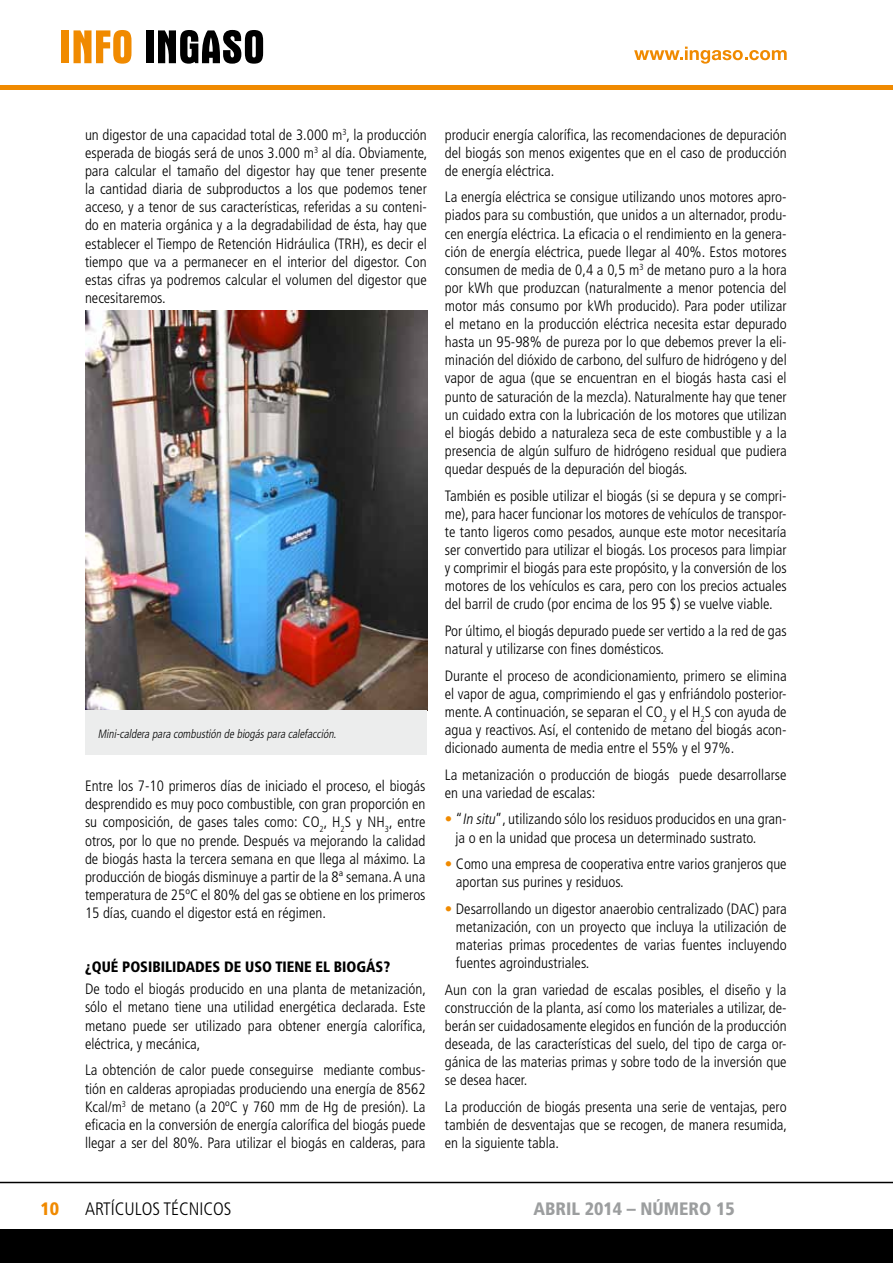
<style>
.page{position:relative;width:893px;height:1263px;background:#fff}
.page>*{position:absolute;margin:0;border:0;box-sizing:border-box;transform-origin:0 0}
.t1{font:900 condensed 18px "Frutiger";color:#9c9e9f}
.t2{font:300 condensed 18px "Frutiger";color:#000}
.t3{font:900 condensed 18px "Frutiger";color:#f08a00}
.t4{font:300 condensed 15px/18.1px "Frutiger";color:#000;text-align:justify}
.t5{font:900 condensed 15px "Frutiger";color:#000}
.t6{font:italic 300 condensed 12px "Frutiger";color:#000;scale:.95 1}
.s1{color:#f08a00}
.s2{font-style:italic}
</style>
<div class="page">
<hr style="left:0;top:85px;width:893px;height:4px;background:#f08a00">
<div style="left:62px;top:30px;width:7px;height:33px;background:#f08a00"></div>
<svg style="left:74px;top:30px;width:57px;height:34px"></svg>
<div style="left:146px;top:30px;width:7px;height:33px;background:#000"></div>
<svg style="left:158px;top:30px;width:105px;height:34px"></svg>
<div style="left:0;top:1229px;width:893px;height:34px;background:#000"></div>
<hr style="left:0;top:1182px;width:893px;height:1px;background:#000">
<svg style="left:634px;top:47px;width:153px;height:17px"></svg>
<img style="left:85px;top:311px;width:342px;height:399px">
<div style="left:85px;top:710px;width:342px;height:45px;background:#eceded"></div>
<p class="t4" style="left:85px;top:125px;width:344px">un digestor de una capacidad total de 3.000 m<sup>3</sup>, la producción esperada de biogás será de unos 3.000 m<sup>3</sup> al día. Obviamente, para calcular el tamaño del digestor hay que tener presente la cantidad diaria de subproductos a los que podemos tener acceso, y a tenor de sus características, referidas a su conteni&shy;do en materia orgánica y a la degradabilidad de ésta, hay que establecer el Tiempo de Retención Hidráulica (TRH), es decir el tiempo que va a permanecer en el interior del digestor. Con estas cifras ya podremos calcular el volumen del digestor que necesitaremos.</p>
<p class="t6" style="left:98px;top:727px;width:255px">Mini-caldera para combustión de biogáspara calefacción.</p>
<p class="t4" style="left:85px;top:777px;width:342px">Entre los 7-10 primeros días de iniciado el proceso, el biogás desprendido es muy poco combustible, con gran proporción en su composición, de gases tales como: CO<sub>2</sub>, H<sub>2</sub>S y NH<sub>3</sub>, entre otros, por lo que no prende. Después va mejorando la calidad de biogás hasta la tercera semana en que llega al máximo. La producción de biogás disminuye a partir de la 8ª semana. A una temperatura de 25ºC el 80% del gas se obtiene en los primeros 15 días, cuando el digestor está en régimen.</p>
<p class="t5" style="left:85px;top:957px;width:307px">¿QUÉ POSIBILIDADES DE USO TIENE EL BIOGÁS?</p>
<p class="t4" style="left:85px;top:980px;width:343px">De todo el biogás producido en una planta de metanización, sólo el metano tiene una utilidad energética declarada. Este metano puede ser utilizado para obtener energía calorífica, eléctrica, y mecánica,</p>
<p class="t4" style="left:85px;top:1061px;width:342px">La obtención de calor puede conseguirse mediante combus&shy;tión en calderas apropiadas produciendo una energía de 8562<br>Kcal/m<sup>3</sup> de metano (a 20ºC y 760 mm de Hg de presión). La eficacia en la conversión de energía calorífica del biogás puede llegar a ser del 80%. Para utilizar el biogás en calderas, para</p>
<p class="t4" style="left:445px;top:125px;width:343px">producir energía calorífica, las recomendaciones de depuración del biogás son menos exigentes que en el caso de producción de energía eléctrica.</p>
<p class="t4" style="left:445px;top:188px;width:343px">La energía eléctrica se consigue utilizando unos motores apro&shy;piados para su combustión, que unidos a un alternador, produ&shy;cen energía eléctrica. La eficacia o el rendimiento en la genera&shy;ción de energía eléctrica, puede llegar al 40%. Estos motores consumen de media de 0,4 a 0,5 m<sup>3</sup> de metano puro a la hora por kWh que produzcan (naturalmente a menor potencia del motor más consumo por kWh producido). Para poder utilizar el metano en la producción eléctrica necesita estar depurado hasta un 95-98% de pureza por lo que debemos prever la eli&shy;minación del dióxido de carbono, del sulfuro de hidrógeno y del vapor de agua (que se encuentran en el biogás hasta casi el punto de saturación de la mezcla). Naturalmente hay que tener un cuidado extra con la lubricación de los motores que utilizan el biogás debido a naturaleza seca de este combustible y a la presencia de algún sulfuro de hidrógeno residual que pudiera quedar después de la depuración del biogás.</p>
<p class="t4" style="left:445px;top:486px;width:343px">También es posible utilizar el biogás (si se depura y se compri&shy;me), para hacer funcionar los motores de vehículos de transpor&shy;te tanto ligeros como pesados, aunque este motor necesitaría ser convertido para utilizar el biogás. Los procesos para limpiar y comprimir el biogás para este propósito, y la conversión de los motores de los vehículos es cara, pero con los precios actuales del barril de crudo (por encima de los 95 $) se vuelve viable.</p>
<p class="t4" style="left:445px;top:622px;width:343px">Por último, el biogás depurado puede ser vertido a la red de gas natural y utilizarse con fines domésticos.</p>
<p class="t4" style="left:445px;top:666px;width:343px">Durante el proceso de acondicionamiento, primero se elimina el vapor de agua, comprimiendo el gas y enfriándolo posterior&shy;mente. A continuación, se separan el CO<sub>2</sub> y el H<sub>2</sub>S con ayuda de agua y reactivos. Así, el contenido de metano del biogás acon&shy;dicionado aumenta de media entre el 55% y el 97%.</p>
<p class="t4" style="left:445px;top:766px;width:343px">La metanización o producción de biogás puede desarrollarse en una variedad de escalas:</p>
<p class="t4" style="left:455px;top:810px;width:333px;text-indent:-11px"><span class="s1">•</span> “<span class="s2">In situ</span>”, utilizando sólo los residuos producidos en una gran&shy;ja o en la unidad que procesa un determinado sustrato.</p>
<p class="t4" style="left:456px;top:855px;width:332px;text-indent:-11px"><span class="s1">•</span> Como una empresa de cooperativa entre varios granjeros que aportan sus purines y residuos.</p>
<p class="t4" style="left:456px;top:900px;width:332px;text-indent:-11px"><span class="s1">•</span> Desarrollando un digestor anaerobio centralizado (DAC) para metanización, con un proyecto que incluya la utilización de materias primas procedentes de varias fuentes incluyendo fuentes agroindustriales.</p>
<p class="t4" style="left:445px;top:981px;width:343px">Aun con la gran variedad de escalas posibles, el diseño y la construcción de la planta, así como los materiales a utilizar, de&shy;berán ser cuidadosamente elegidos en función de la producción deseada, de las características del suelo, del tipo de carga or&shy;gánica de las materias primas y sobre todo de la inversión que se desea hacer.</p>
<p class="t4" style="left:445px;top:1098px;width:344px">La producción de biogás presenta una serie de ventajas, pero también de desventajas que se recogen, de manera resumida, en la siguiente tabla.</p>
<p class="t3" style="left:40px;top:1198px;width:20px">10</p>
<p class="t2" style="left:85px;top:1199px;width:148px">ARTÍCULOS TÉCNICOS</p>
<p class="t1" style="left:533px;top:1198px;width:203px">ABRIL 2014 – NÚMERO 15</p>
</div>
